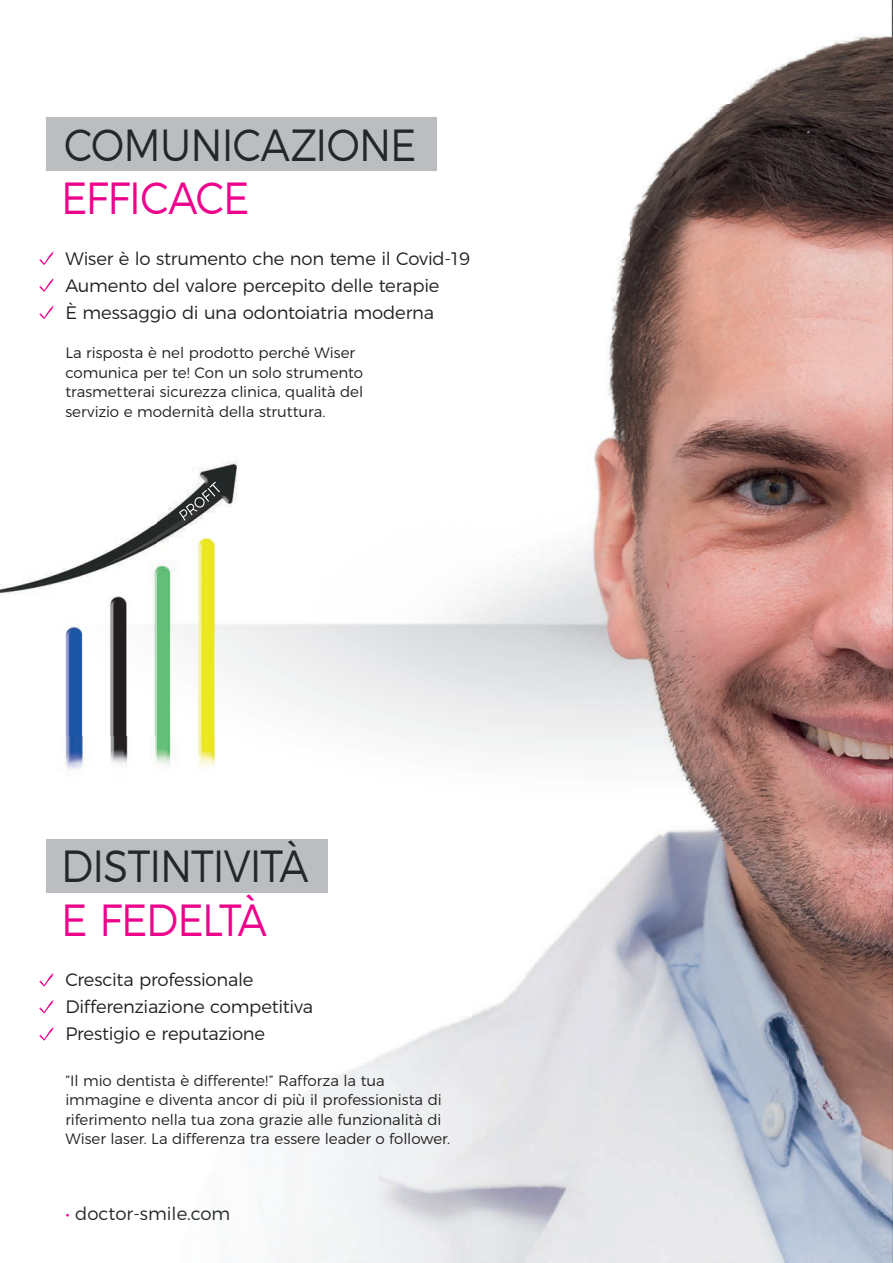
<style>
.page{position:relative;width:893px;height:1263px;background:#fff}
.page>*{position:absolute;margin:0;border:0;box-sizing:border-box;transform-origin:0 0}
.t1{font:300 45px "Montserrat";letter-spacing:-.025em;color:#222727;scale:.9 1}
.t2{font:300 45px "Montserrat";color:#ed028c;scale:.9 1}
.t3{font:300 18px/27px "Montserrat";letter-spacing:-.01em;color:#231f20}
.t4{font:300 18px "Montserrat";color:#222727}
.t5{font:300 15px/19.5px "Montserrat";letter-spacing:-.005em;color:#231f20}
.s1{color:#ed028c}
</style>
<div class="page">
<img style="left:0;top:0;width:893px;height:1263px">
<div style="left:46px;top:117px;width:391px;height:54px;background:#bcbdc0"></div>
<div style="left:46px;top:839px;width:281px;height:53px;background:#bcbdc0"></div>
<svg style="left:39px;top:252px;width:15px;height:13px"></svg>
<svg style="left:39px;top:279px;width:15px;height:13px"></svg>
<svg style="left:39px;top:306px;width:15px;height:13px"></svg>
<svg style="left:39px;top:973px;width:15px;height:13px"></svg>
<svg style="left:39px;top:1000px;width:15px;height:13px"></svg>
<svg style="left:39px;top:1027px;width:15px;height:13px"></svg>
<svg style="left:179px;top:482px;width:41px;height:39px"></svg>
<h1 class="t1" style="left:64px;top:110px;width:393px">COMUNICAZIONE</h1>
<h1 class="t2" style="left:61px;top:163px;width:211px">EFFICACE</h1>
<p class="t3" style="left:65px;top:243px;width:406px">Wiser è lo strumento che non teme il Covid-19<br>Aumento del valore percepito delle terapie<br>È messaggio di una odontoiatria moderna</p>
<p class="t5" style="left:65px;top:342px;width:299px">La risposta è nel prodotto perché Wiser comunica per te! Con un solo strumento trasmetterai sicurezza clinica, qualità del servizio e modernità della struttura.</p>
<h1 class="t1" style="left:61px;top:831px;width:276px">DISTINTIVITÀ</h1>
<h1 class="t2" style="left:61px;top:885px;width:230px">E FEDELTÀ</h1>
<p class="t3" style="left:65px;top:965px;width:249px">Crescita professionale<br>Differenziazione competitiva<br>Prestigio e reputazione</p>
<p class="t5" style="left:65px;top:1069px;width:386px">“Il mio dentista è differente!” Rafforza la tua immagine e diventa ancor di più il professionista di riferimento nella tua zona grazie alle funzionalità di Wiser laser. La differenza tra essere leader o follower.</p>
<p class="t4" style="left:65px;top:1200px;width:167px"><span class="s1">•</span> doctor-smile.com</p>
</div>
